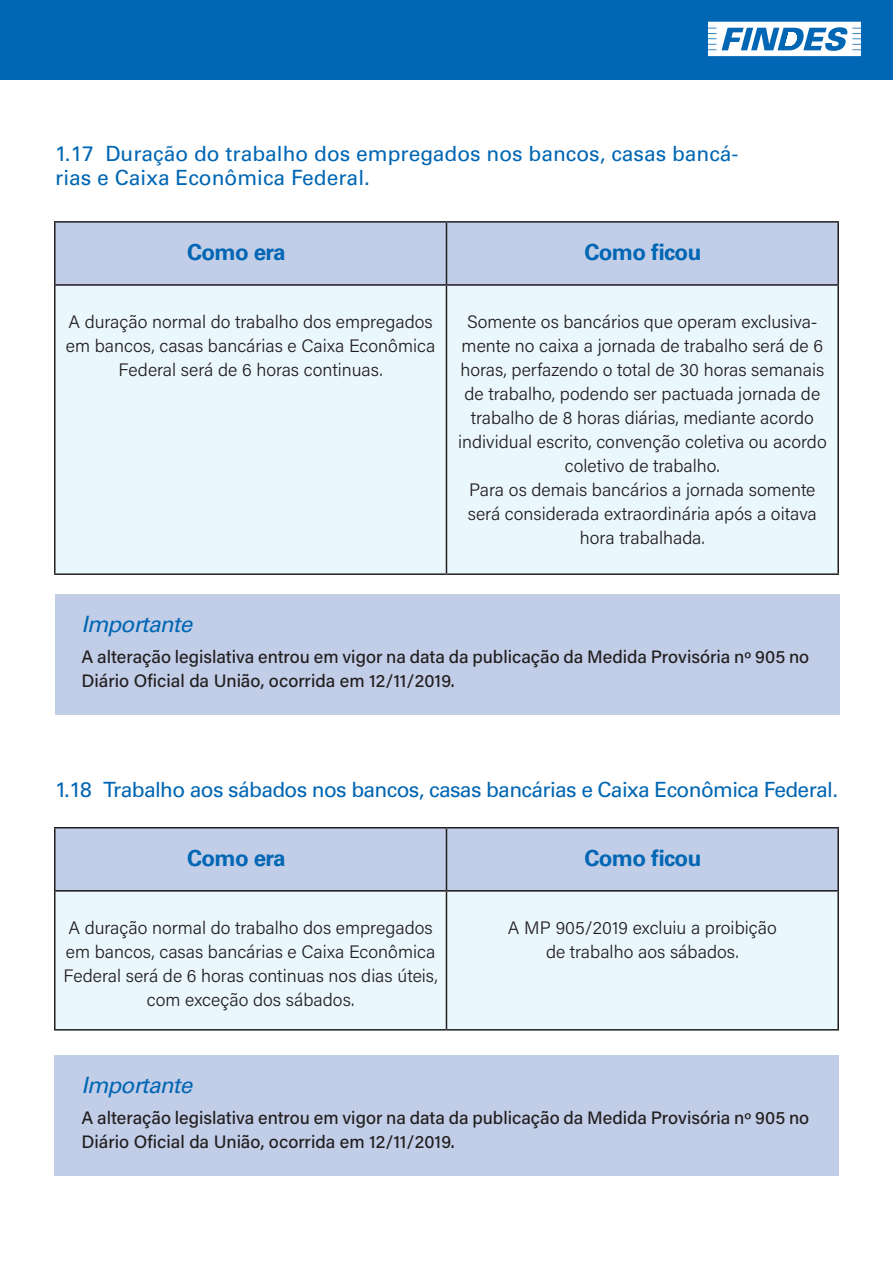
<style>
.page{position:relative;width:893px;height:1263px;background:#fff}
.page>*{position:absolute;margin:0;border:0;box-sizing:border-box;transform-origin:0 0}
.t1{font:700 22.5px "Univers LT Std";letter-spacing:-.03em;color:#0166b3}
.t2{font:italic 22.5px "Univers LT Std";letter-spacing:-.03em;color:#0166b3}
.t3{font:21px/24px "Univers LT Std";color:#0166b3}
.t4{font:21px "Univers LT Std";letter-spacing:-.03em;color:#0166b3}
.t5{font:300 18px/24px "Acumin Pro";color:#231f20;text-align:center}
.t6{font:500 18px/24px "Acumin Pro";color:#231f20}
</style>
<div class="page">
<div style="left:0;top:0;width:893px;height:80px;background:#0166b3"></div>
<svg style="left:708px;top:22px;width:153px;height:34px"></svg>
<div style="left:54px;top:285px;width:785px;height:290px;background:#eaf7fd"></div>
<div style="left:54px;top:891px;width:785px;height:139px;background:#eaf7fd"></div>
<div style="left:54px;top:221px;width:785px;height:64px;background:#c2cee8"></div>
<div style="left:54px;top:827px;width:785px;height:64px;background:#c2cee8"></div>
<hr style="left:54px;top:221px;width:392px;height:2px;background:#231f20">
<hr style="left:54px;top:223px;width:2px;height:61px;background:#231f20">
<hr style="left:446px;top:221px;width:393px;height:2px;background:#231f20">
<hr style="left:446px;top:223px;width:1px;height:61px;background:#231f20">
<hr style="left:837px;top:223px;width:2px;height:61px;background:#231f20">
<hr style="left:54px;top:284px;width:392px;height:2px;background:#231f20">
<hr style="left:54px;top:286px;width:2px;height:287px;background:#231f20">
<hr style="left:446px;top:284px;width:393px;height:2px;background:#231f20">
<hr style="left:446px;top:286px;width:1px;height:287px;background:#231f20">
<hr style="left:837px;top:286px;width:2px;height:287px;background:#231f20">
<hr style="left:54px;top:573px;width:392px;height:2px;background:#231f20">
<hr style="left:446px;top:573px;width:393px;height:2px;background:#231f20">
<hr style="left:54px;top:827px;width:392px;height:1px;background:#231f20">
<hr style="left:54px;top:828px;width:2px;height:62px;background:#231f20">
<hr style="left:446px;top:827px;width:393px;height:1px;background:#231f20">
<hr style="left:446px;top:828px;width:1px;height:62px;background:#231f20">
<hr style="left:837px;top:828px;width:2px;height:62px;background:#231f20">
<hr style="left:54px;top:890px;width:392px;height:1px;background:#231f20">
<hr style="left:54px;top:891px;width:2px;height:138px;background:#231f20">
<hr style="left:446px;top:890px;width:393px;height:1px;background:#231f20">
<hr style="left:446px;top:891px;width:1px;height:138px;background:#231f20">
<hr style="left:837px;top:891px;width:2px;height:138px;background:#231f20">
<hr style="left:54px;top:1029px;width:392px;height:1px;background:#231f20">
<hr style="left:446px;top:1029px;width:393px;height:1px;background:#231f20">
<div style="left:55px;top:595px;width:785px;height:120px;background:#c2cee8"></div>
<div style="left:54px;top:1055px;width:785px;height:121px;background:#c2cee8"></div>
<p class="t3" style="left:55px;top:142px;width:685px">1.17 Duração do trabalho dos empregados nos bancos, casas bancá&shy;rias e Caixa Econômica Federal.</p>
<p class="t1" style="left:187px;top:239px;width:100px">Como era</p>
<p class="t1" style="left:584px;top:239px;width:119px">Como ficou</p>
<p class="t5" style="left:66px;top:309px;width:371px">A duração normal do trabalho dos empregados em bancos, casas bancárias e Caixa Econômica<br>Federal será de 6 horas continuas.</p>
<p class="t5" style="left:458px;top:309px;width:370px">Somente os bancários que operam exclusiva&shy;mente no caixa a jornada de trabalho será de 6 horas, perfazendo o total de 30 horas semanais de trabalho, podendo ser pactuada jornada de trabalho de 8 horas diárias, mediante acordo individual escrito, convenção coletiva ou acordo coletivo de trabalho.<br>Para os demais bancários a jornada somente será considerada extraordinária após a oitava hora trabalhada.</p>
<p class="t2" style="left:81px;top:610px;width:112px">Importante</p>
<p class="t6" style="left:81px;top:644px;width:729px">A alteração legislativa entrou em vigor na data da publicação da Medida Provisória nº 905 no<br>Diário Oficial da União, ocorrida em 12/11/2019.</p>
<p class="t4" style="left:55px;top:777px;width:784px">1.18 Trabalho aos sábados nos bancos, casas bancárias e Caixa Econômica Federal.</p>
<p class="t1" style="left:187px;top:845px;width:100px">Como era</p>
<p class="t1" style="left:584px;top:845px;width:119px">Como ficou</p>
<p class="t5" style="left:63px;top:915px;width:376px">A duração normal do trabalho dos empregados em bancos, casas bancárias e Caixa Econômica Federal será de 6 horas continuas nos dias úteis, com exceção dos sábados.</p>
<p class="t5" style="left:508px;top:915px;width:270px">A MP 905/2019 excluiu a proibição de trabalho aos sábados.</p>
<p class="t2" style="left:81px;top:1071px;width:112px">Importante</p>
<p class="t6" style="left:81px;top:1105px;width:729px">A alteração legislativa entrou em vigor na data da publicação da Medida Provisória nº 905 no<br>Diário Oficial da União, ocorrida em 12/11/2019.</p>
</div>
